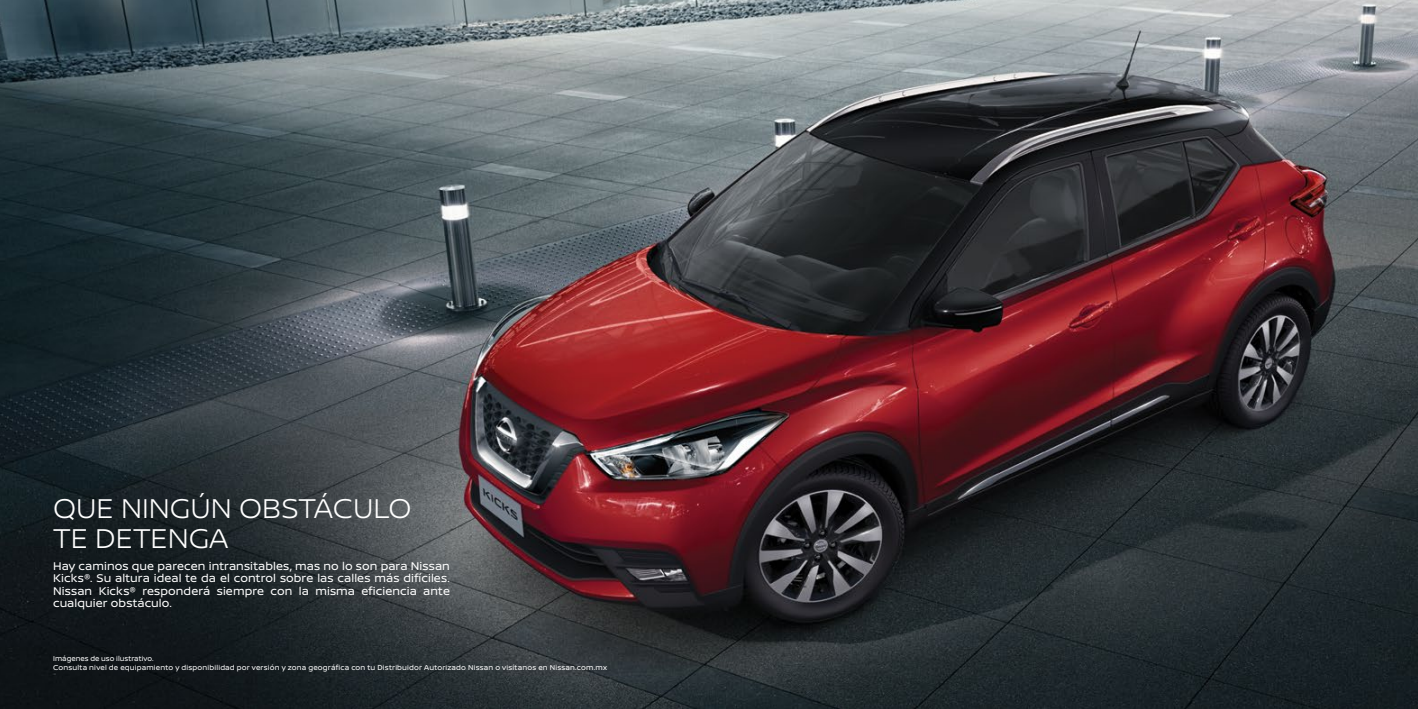
<style>
.page{position:relative;width:1418px;height:709px;background:#fff}
.page>*{position:absolute;margin:0;border:0;box-sizing:border-box;transform-origin:0 0}
.t1{font:300 28.88px/30px "Nissan Brand";color:#fff}
.t2{font:11.88px/12.5px "Nissan Brand";letter-spacing:.005em;color:#fff;text-align:justify}
.t3{font:7.5px/8.1px "Nissan Brand";letter-spacing:.02em;color:#fff}
</style>
<div class="page">
<img style="left:0;top:0;width:1417px;height:709px">
<h1 class="t1" style="left:53px;top:492px;width:360px">QUE NINGÚN OBSTÁCULO<br>TE DETENGA</h1>
<p class="t2" style="left:53px;top:558px;width:398px">Hay caminos que parecen intransitables, mas no lo son para Nissan Kicks®. Su altura ideal te da el control sobre las calles más difíciles.<br>Nissan Kicks® responderá siempre con la misma eficiencia ante cualquier obstáculo.</p>
<p class="t3" style="left:53px;top:654px;width:555px">Imágenes de uso ilustrativo.<br>Consulta nivel de equipamiento y disponibilidad por versión y zona geográfica con tu Distribuidor Autorizado Nissan o visítanos en Nissan.com.mx</p>
</div>
